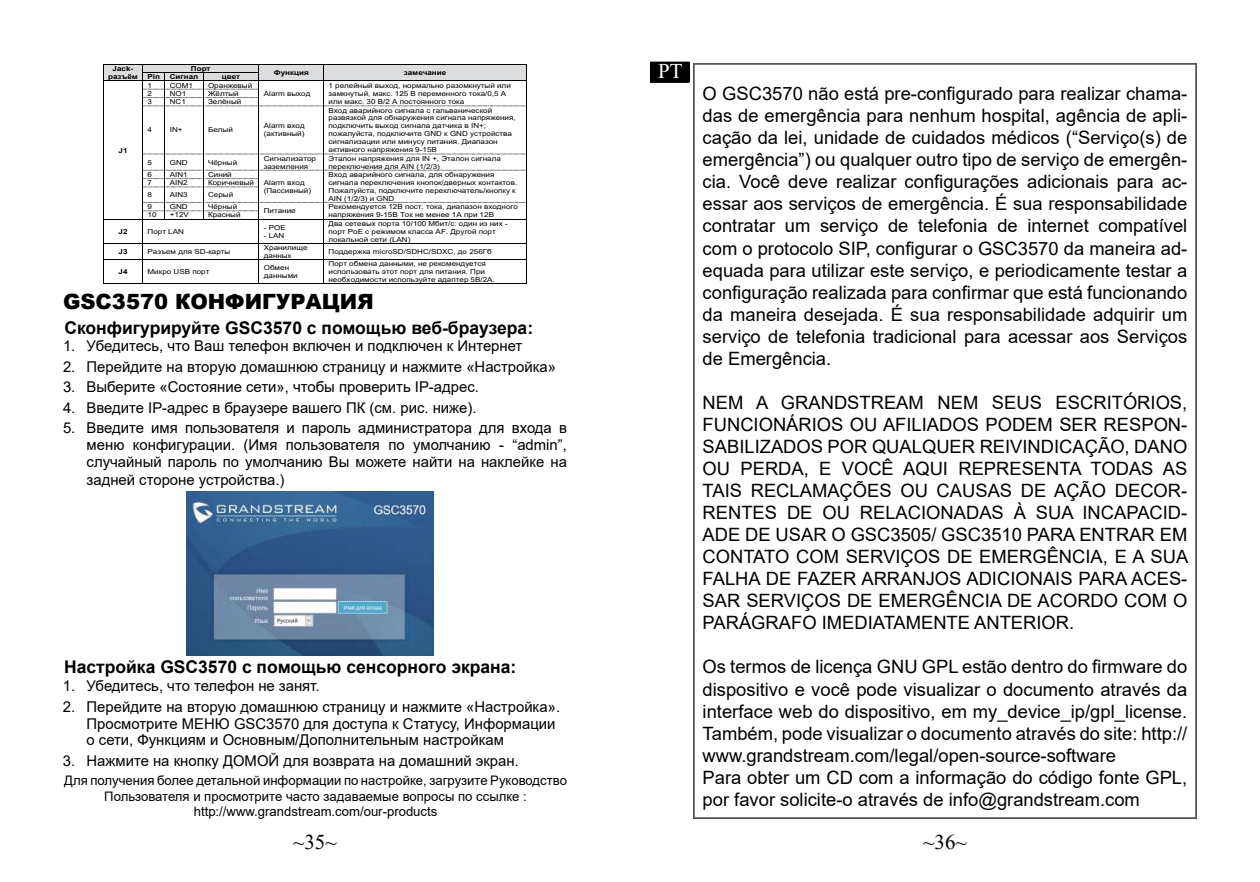
<style>
.page{position:relative;width:1260px;height:882px;background:#fff}
.page>*{position:absolute;margin:0;border:0;box-sizing:border-box;transform-origin:0 0}
.t1{font:900 21px "Arial";color:#000}
.t2{font:21px "Times New Roman";color:#000}
.t3{font:21px "Times New Roman";color:#fff}
.t4{font:18.38px/22.1px "Arial";color:#000;text-align:justify}
.t5{font:700 17.5px "Arial";color:#000}
.t6{font:14.88px/17.2px "Arial";color:#000}
.t7{font:13.12px/15.8px "Arial";color:#000;text-align:center}
.t8{font:7px/7.9px "Arial";color:#000;scale:1.17 1}
.t9{font:700 7px/7.9px "Arial";color:#000;text-align:center;scale:1.17 1}
</style>
<div class="page">
<img style="left:187px;top:492px;width:247px;height:163px">
<div style="left:103px;top:64px;width:39px;height:17px;background:#dcddde"></div>
<hr style="left:103px;top:64px;width:39px;height:1px;background:#000">
<hr style="left:103px;top:81px;width:39px;height:1px;background:#000">
<svg style="left:103px;top:65px;width:1px;height:41px"></svg>
<svg style="left:142px;top:64px;width:385px;height:43px"></svg>
<hr style="left:103px;top:106px;width:1px;height:48px;background:#000">
<hr style="left:142px;top:106px;width:1px;height:48px;background:#000">
<hr style="left:165px;top:106px;width:1px;height:48px;background:#000">
<hr style="left:203px;top:106px;width:1px;height:48px;background:#000">
<hr style="left:259px;top:106px;width:1px;height:48px;background:#000">
<hr style="left:324px;top:106px;width:1px;height:48px;background:#000">
<hr style="left:526px;top:106px;width:1px;height:48px;background:#000">
<hr style="left:103px;top:219px;width:39px;height:1px;background:#000">
<hr style="left:103px;top:243px;width:39px;height:1px;background:#000">
<hr style="left:103px;top:260px;width:39px;height:1px;background:#000">
<svg style="left:103px;top:154px;width:1px;height:130px"></svg>
<hr style="left:103px;top:284px;width:39px;height:1px;background:#000">
<svg style="left:142px;top:154px;width:385px;height:130px"></svg>
<div style="left:651px;top:63px;width:39px;height:19px;background:#000"></div>
<div style="left:650px;top:62px;width:40px;height:21px;border:2px solid #000"></div>
<p class="t9" style="left:108px;top:65px;width:27px">Jack&shy;разъём</p>
<p class="t9" style="left:191px;top:64px;width:18px">Порт</p>
<p class="t9" style="left:148px;top:73px;width:12px">Pin</p>
<p class="t9" style="left:170px;top:73px;width:26px">Сигнал</p>
<p class="t9" style="left:222px;top:73px;width:17px">цвет</p>
<p class="t9" style="left:274px;top:69px;width:31px">Функция</p>
<p class="t9" style="left:404px;top:69px;width:38px">замечание</p>
<p class="t8" style="left:148px;top:81px;width:5px">1</p>
<p class="t8" style="left:170px;top:81px;width:21px">COM1</p>
<p class="t8" style="left:208px;top:81px;width:39px">Оранжевый</p>
<p class="t8" style="left:264px;top:89px;width:41px">Аlarm выход</p>
<p class="t8" style="left:329px;top:81px;width:157px">1 релейный выход, нормально разомкнутый или замкнутый, макс. 125 В переменного тока/0,5 А или макс. 30 В/2 А постоянного тока</p>
<p class="t8" style="left:148px;top:89px;width:5px">2</p>
<p class="t8" style="left:170px;top:89px;width:16px">NO1</p>
<p class="t8" style="left:208px;top:89px;width:28px">Жёлтый</p>
<p class="t8" style="left:148px;top:98px;width:5px">3</p>
<p class="t8" style="left:170px;top:98px;width:15px">NC1</p>
<p class="t8" style="left:208px;top:98px;width:30px">Зелёный</p>
<p class="t8" style="left:148px;top:126px;width:5px">4</p>
<p class="t8" style="left:170px;top:126px;width:12px">IN+</p>
<p class="t8" style="left:208px;top:126px;width:23px">Белый</p>
<p class="t8" style="left:264px;top:122px;width:36px">Аlarm вход (активный)</p>
<p class="t8" style="left:329px;top:106px;width:162px">Вход аварийного сигнала с гальванической развязкой для обнаружения сигнала напряжения, подключить выход сигнала датчика в IN+; пожалуйста, подключите GND к GND устройства сигнализации или минусу питания. Диапазон активного напряжения 9-15В</p>
<p class="t9" style="left:119px;top:146px;width:9px">J1</p>
<p class="t8" style="left:148px;top:158px;width:5px">5</p>
<p class="t8" style="left:170px;top:158px;width:17px">GND</p>
<p class="t8" style="left:208px;top:158px;width:26px">Чёрный</p>
<p class="t8" style="left:264px;top:154px;width:46px">Сигнализатор заземления</p>
<p class="t8" style="left:329px;top:154px;width:149px">Эталон напряжения для IN +, Эталон сигнала переключения для AIN (1/2/3)</p>
<p class="t8" style="left:148px;top:170px;width:5px">6</p>
<p class="t8" style="left:170px;top:170px;width:17px">AIN1</p>
<p class="t8" style="left:208px;top:170px;width:22px">Синий</p>
<p class="t8" style="left:264px;top:178px;width:42px">Аlarm вход (Пассивный)</p>
<p class="t8" style="left:329px;top:170px;width:163px">Вход аварийного сигнала, для обнаружения сигнала переключения кнопок/дверных контактов.<br>Пожалуйста, подключите переключатель/кнопку к AIN (1/2/3) и GND</p>
<p class="t8" style="left:148px;top:179px;width:5px">7</p>
<p class="t8" style="left:170px;top:179px;width:17px">AIN2</p>
<p class="t8" style="left:208px;top:179px;width:41px">Коричневый</p>
<p class="t8" style="left:148px;top:191px;width:5px">8</p>
<p class="t8" style="left:170px;top:191px;width:17px">AIN3</p>
<p class="t8" style="left:208px;top:191px;width:23px">Серый</p>
<p class="t8" style="left:148px;top:203px;width:5px">9</p>
<p class="t8" style="left:170px;top:203px;width:17px">GND</p>
<p class="t8" style="left:208px;top:203px;width:26px">Чёрный</p>
<p class="t8" style="left:329px;top:203px;width:163px">Рекомендуется 12В пост. тока, диапазон входного</p>
<p class="t8" style="left:264px;top:207px;width:29px">Питание</p>
<p class="t8" style="left:148px;top:211px;width:9px">10</p>
<p class="t8" style="left:170px;top:211px;width:18px">+12V</p>
<p class="t8" style="left:208px;top:211px;width:29px">Красный</p>
<p class="t8" style="left:329px;top:211px;width:143px">напряжения 9-15В Ток не менее 1A при 12В</p>
<p class="t8" style="left:329px;top:219px;width:155px">Два сетевых порта 10/100 Мбит/с: один из них - порт PоE с режимом класса AF. Другой порт локальной сети (LAN)</p>
<p class="t8" style="left:264px;top:223px;width:20px">- POE</p>
<p class="t8" style="left:264px;top:231px;width:19px">- LAN</p>
<p class="t9" style="left:119px;top:227px;width:9px">J2</p>
<p class="t8" style="left:148px;top:227px;width:33px">Порт LAN</p>
<p class="t9" style="left:119px;top:248px;width:9px">J3</p>
<p class="t8" style="left:148px;top:248px;width:72px">Разъем для SD-карты</p>
<p class="t8" style="left:264px;top:243px;width:39px">Хранилище данных</p>
<p class="t8" style="left:329px;top:248px;width:141px">Поддержка microSD/SDHC/SDXC, до 256Гб</p>
<p class="t9" style="left:119px;top:268px;width:9px">J4</p>
<p class="t8" style="left:148px;top:268px;width:54px">Микро USB порт</p>
<p class="t8" style="left:264px;top:264px;width:31px">Обмен данными</p>
<p class="t8" style="left:329px;top:260px;width:144px">Порт обмена данными, не рекомендуется использовать этот порт для питания. При необходимости используйте адаптер 5В/2A.</p>
<p class="t1" style="left:63px;top:286px;width:312px">GSC3570 КОНФИГУРАЦИЯ</p>
<p class="t5" style="left:64px;top:315px;width:470px">Сконфигурируйте GSC3570 с помощью веб-браузера:</p>
<p class="t6" style="left:63px;top:337px;width:461px">1. Убедитесь, что Ваш телефон включен и подключен к Интернет</p>
<p class="t6" style="left:63px;top:358px;width:495px">2. Перейдите на вторую домашнюю страницу и нажмите «Настройка»</p>
<p class="t6" style="left:63px;top:378px;width:417px">3. Выберите «Состояние сети», чтобы проверить IP-адрес.</p>
<p class="t6" style="left:63px;top:399px;width:415px">4. Введите IP-адрес в браузере вашего ПК (см. рис. ниже).</p>
<p class="t6" style="left:87px;top:420px;width:482px;text-align:justify;text-indent:-24px">5. Введите имя пользователя и пароль администратора для входа в меню конфигурации. (Имя пользователя по умолчанию - “admin”, случайный пароль по умолчанию Вы можете найти на наклейке на задней стороне устройства.)</p>
<p class="t5" style="left:64px;top:654px;width:454px">Настройка GSC3570 с помощью сенсорного экрана:</p>
<p class="t6" style="left:63px;top:677px;width:258px">1. Убедитесь, что телефон не занят.</p>
<p class="t6" style="left:87px;top:698px;width:475px;text-indent:-24px">2. Перейдите на вторую домашнюю страницу и нажмите «Настройка».<br>Просмотрите МЕНЮ GSC3570 для доступа к Статусу, Информации о сети, Функциям и Основным/Дополнительным настройкам</p>
<p class="t6" style="left:63px;top:752px;width:457px">3. Нажмите на кнопку ДОМОЙ для возврата на домашний экран.</p>
<p class="t7" style="left:64px;top:772px;width:504px">Для получения более детальной информации по настройке, загрузите Руководство<br>Пользователя и просмотрите часто задаваемые вопросы по ссылке : http://www.grandstream.com/our-products</p>
<p class="t3" style="left:658px;top:56px;width:26px">PT</p>
<p class="t4" style="left:703px;top:83px;width:486px">O GSC3570 não está pre-configurado para realizar chama&shy;das de emergência para nenhum hospital, agência de apli&shy;cação da lei, unidade de cuidados médicos (“Serviço(s) de emergência”) ou qualquer outro tipo de serviço de emergên&shy;cia. Você deve realizar configurações adicionais para ac&shy;essar aos serviços de emergência. É sua responsabilidade contratar um serviço de telefonia de internet compatível com o protocolo SIP, configurar o GSC3570 da maneira ad&shy;equada para utilizar este serviço, e periodicamente testar a configuração realizada para confirmar que está funcionando da maneira desejada. É sua responsabilidade adquirir um serviço de telefonia tradicional para acessar aos Serviços de Emergência.</p>
<p class="t4" style="left:703px;top:391px;width:487px">NEM A GRANDSTREAM NEM SEUS ESCRITÓRIOS, FUNCIONÁRIOS OU AFILIADOS PODEM SER RESPON-SABILIZADOS POR QUALQUER REIVINDICAÇÃO, DANO OU PERDA, E VOCÊ AQUI REPRESENTA TODAS AS TAIS RECLAMAÇÕES OU CAUSAS DE AÇÃO DECOR-RENTES DE OU RELACIONADAS À SUA INCAPACID-ADE DE USAR O GSC3505/ GSC3510 PARA ENTRAR EM CONTATO COM SERVIÇOS DE EMERGÊNCIA, E A SUA FALHA DE FAZER ARRANJOS ADICIONAIS PARA ACES-SAR SERVIÇOS DE EMERGÊNCIA DE ACORDO COM O PARÁGRAFO IMEDIATAMENTE ANTERIOR.</p>
<p class="t4" style="left:703px;top:656px;width:486px;text-align:left">Os termos de licença GNU GPL estão dentro do firmware do dispositivo e você pode visualizar o documento através da interface web do dispositivo, em my_device_ip/gpl_license.<br>Também, pode visualizar o documento através do site: http:// www.grandstream.com/legal/open-source-software<br>Para obter um CD com a informação do código fonte GPL, por favor solicite-o através de info@grandstream.com</p>
<p class="t2" style="left:293px;top:827px;width:45px">~35~</p>
<p class="t2" style="left:923px;top:827px;width:45px">~36~</p>
</div>
